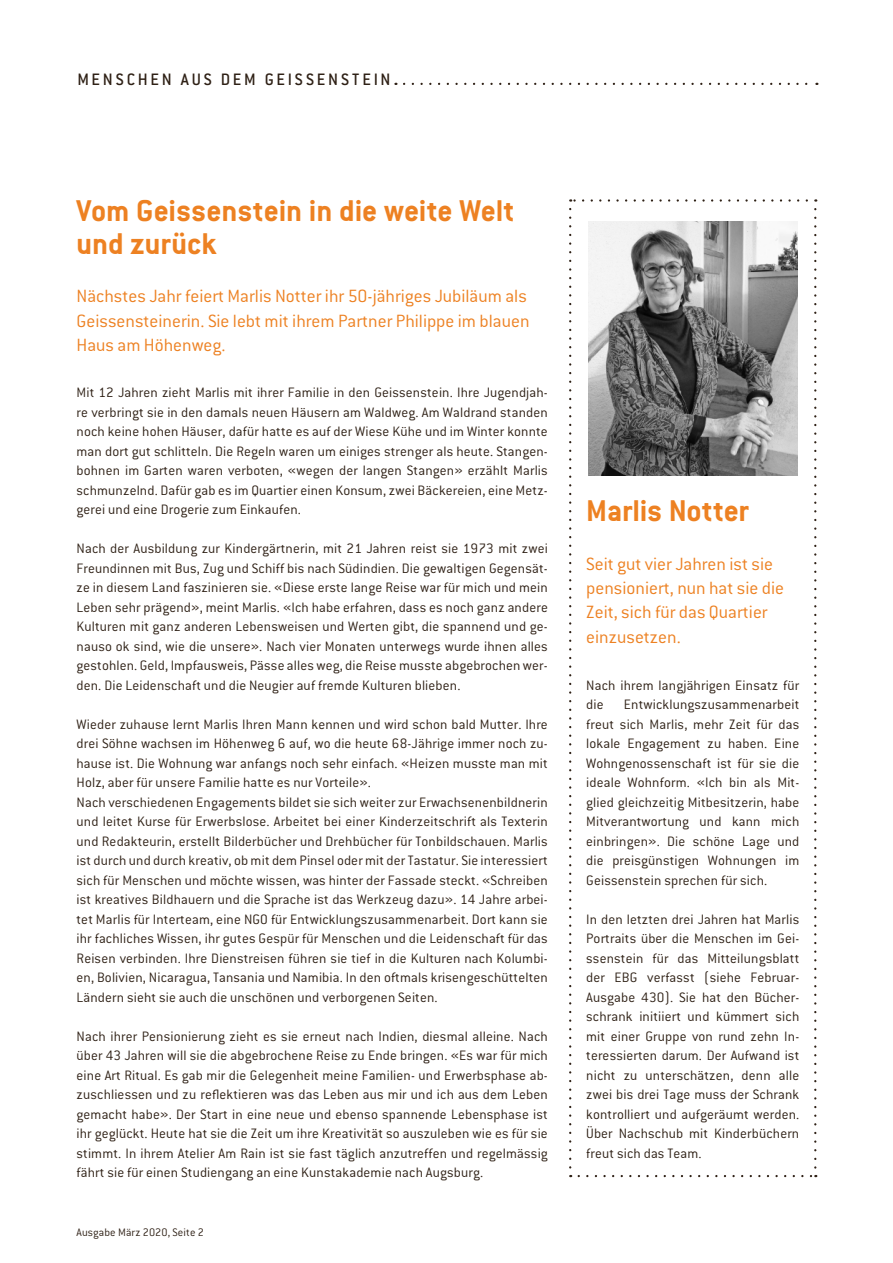
<style>
.page{position:relative;width:893px;height:1263px;background:#fff}
.page>*{position:absolute;margin:0;border:0;box-sizing:border-box;transform-origin:0 0}
.t1{font:700 33px/33px "Conduitneu";letter-spacing:-.005em;color:#ed8122}
.t2{font:300 19.5px/24.3px "Conduitneu";color:#ed8122}
.t3{font:500 18.15px "Conduitneu";letter-spacing:.155em;color:#2f2116}
.t4{font:300 15px/19.5px "Conduitneu";letter-spacing:.01em;color:#2f2116;text-align:justify}
.t5{font:300 12px "Conduitneu";letter-spacing:.01em;color:#2f2116}
</style>
<div class="page">
<svg style="left:404px;top:83px;width:413px;height:2px"></svg>
<svg style="left:569px;top:209px;width:2px;height:968px"></svg>
<svg style="left:579px;top:1175px;width:237px;height:2px"></svg>
<svg style="left:814px;top:199px;width:2px;height:968px"></svg>
<svg style="left:570px;top:199px;width:237px;height:3px"></svg>
<img style="left:588px;top:222px;width:209px;height:253px">
<p class="t3" style="left:77px;top:69px;width:315px">MENSCHEN AUS DEM GEISSENSTEIN</p>
<h1 class="t1" style="left:77px;top:193px;width:439px">Vom Geissenstein in die weite Welt und zurück</h1>
<h2 class="t2" style="left:77px;top:284px;width:455px">Nächstes Jahr feiert Marlis Notter ihr 50-jähriges Jubiläum als<br>Geissensteinerin. Sie lebt mit ihrem Partner Philippe im blauen<br>Haus am Höhenweg.</h2>
<p class="t4" style="left:77px;top:383px;width:473px">Mit 12 Jahren zieht Marlis mit ihrer Familie in den Geissenstein. Ihre Jugendjah&shy;re verbringt sie in den damals neuen Häusern am Waldweg. Am Waldrand standen noch keine hohen Häuser, dafür hatte es auf der Wiese Kühe und im Winter konnte man dort gut schlitteln. Die Regeln waren um einiges strenger als heute. Stangen&shy;bohnen im Garten waren verboten, «wegen der langen Stangen» erzählt Marlis schmunzelnd. Dafür gab es im Quartier einen Konsum, zwei Bäckereien, eine Metz&shy;gerei und eine Drogerie zum Einkaufen.</p>
<p class="t4" style="left:77px;top:539px;width:473px">Nach der Ausbildung zur Kindergärtnerin, mit 21 Jahren reist sie 1973 mit zwei Freundinnen mit Bus, Zug und Schiff bis nach Südindien. Die gewaltigen Gegensät&shy;ze in diesem Land faszinieren sie. «Diese erste lange Reise war für mich und mein Leben sehr prägend», meint Marlis. «Ich habe erfahren, dass es noch ganz andere Kulturen mit ganz anderen Lebensweisen und Werten gibt, die spannend und ge&shy;nauso ok sind, wie die unsere». Nach vier Monaten unterwegs wurde ihnen alles gestohlen. Geld, Impfausweis, Pässe alles weg, die Reise musste abgebrochen wer&shy;den. Die Leidenschaft und die Neugier auf fremde Kulturen blieben.</p>
<p class="t4" style="left:77px;top:714px;width:473px;text-align:left">Wieder zuhause lernt Marlis Ihren Mann kennen und wird schon bald Mutter. Ihre drei Söhne wachsen im Höhenweg 6 auf, wo die heute 68-Jährige immer noch zu&shy;hause ist. Die Wohnung war anfangs noch sehr einfach. «Heizen musste man mit Holz, aber für unsere Familie hatte es nur Vorteile».<br>Nach verschiedenen Engagements bildet sie sich weiter zur Erwachsenenbildnerin und leitet Kurse für Erwerbslose. Arbeitet bei einer Kinderzeitschrift als Texterin und Redakteurin, erstellt Bilderbücher und Drehbücher für Tonbildschauen. Marlis ist durch und durch kreativ, ob mit dem Pinsel oder mit der Tastatur. Sie interessiert sich für Menschen und möchte wissen, was hinter der Fassade steckt. «Schreiben ist kreatives Bildhauern und die Sprache ist das Werkzeug dazu». 14 Jahre arbei&shy;tet Marlis für Interteam, eine NGO für Entwicklungszusammenarbeit. Dort kann sie ihr fachliches Wissen, ihr gutes Gespür für Menschen und die Leidenschaft für das Reisen verbinden. Ihre Dienstreisen führen sie tief in die Kulturen nach Kolumbi&shy;en, Bolivien, Nicaragua, Tansania und Namibia. In den oftmals krisengeschüttelten Ländern sieht sie auch die unschönen und verborgenen Seiten.</p>
<p class="t4" style="left:77px;top:1026px;width:473px">Nach ihrer Pensionierung zieht es sie erneut nach Indien, diesmal alleine. Nach über 43 Jahren will sie die abgebrochene Reise zu Ende bringen. «Es war für mich eine Art Ritual. Es gab mir die Gelegenheit meine Familien- und Erwerbsphase ab&shy;zuschliessen und zu reflektieren was das Leben aus mir und ich aus dem Leben gemacht habe». Der Start in eine neue und ebenso spannende Lebensphase ist ihr geglückt. Heute hat sie die Zeit um ihre Kreativität so auszuleben wie es für sie stimmt. In ihrem Atelier Am Rain ist sie fast täglich anzutreffen und regelmässig fährt sie für einen Studiengang an eine Kunstakademie nach Augsburg.</p>
<p class="t5" style="left:77px;top:1225px;width:129px">Ausgabe März 2020, Seite 2</p>
<h1 class="t1" style="left:586px;top:493px;width:164px">Marlis Notter</h1>
<h2 class="t2" style="left:586px;top:551px;width:199px">Seit gut vier Jahren ist sie pensioniert, nun hat sie die<br>Zeit, sich für das Quartier einzusetzen.</h2>
<p class="t4" style="left:586px;top:675px;width:215px">Nach ihrem langjährigen Einsatz für die</p>
<p class="t4" style="left:586px;top:695px;width:215px;text-indent:38px">Entwicklungszusammenarbeit freut sich Marlis, mehr Zeit für das lokale Engagement zu haben. Eine Wohngenossenschaft ist für sie die ideale Wohnform. «Ich bin als Mit&shy;glied gleichzeitig Mitbesitzerin, habe Mitverantwortung und kann mich einbringen». Die schöne Lage und die preisgünstigen Wohnungen im Geissenstein sprechen für sich.</p>
<p class="t4" style="left:586px;top:909px;width:215px">In den letzten drei Jahren hat Marlis Portraits über die Menschen im Gei&shy;ssenstein für das Mitteilungsblatt der EBG verfasst (siehe Februar-Ausgabe 430). Sie hat den Bücher&shy;schrank initiiert und kümmert sich mit einer Gruppe von rund zehn In&shy;teressierten darum. Der Aufwand ist nicht zu unterschätzen, denn alle zwei bis drei Tage muss der Schrank kontrolliert und aufgeräumt werden.<br>Über Nachschub mit Kinderbüchern freut sich das Team.</p>
</div>
